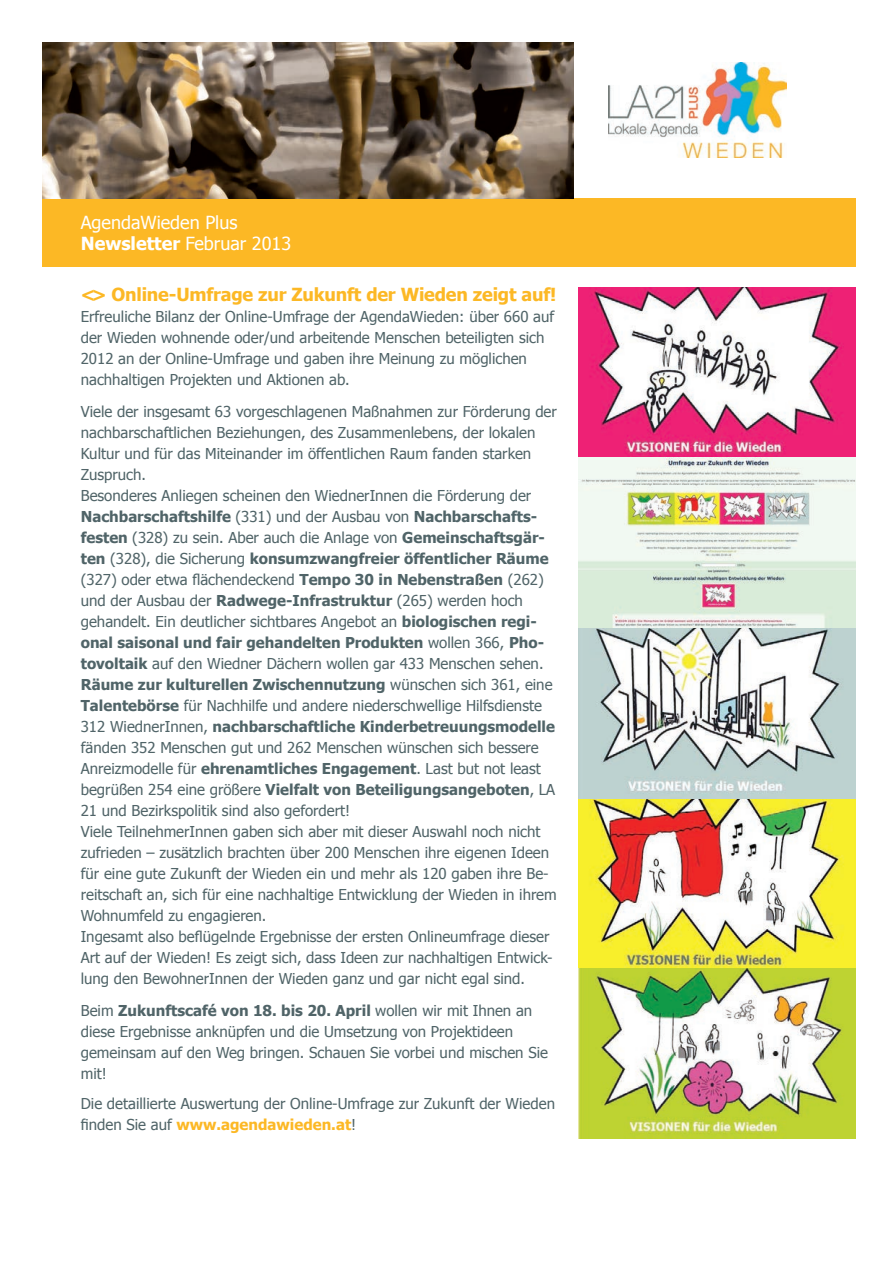
<style>
.page{position:relative;width:893px;height:1263px;background:#fff}
.page>*{position:absolute;margin:0;border:0;box-sizing:border-box;transform-origin:0 0}
.t1{font:700 18px "Tahoma";letter-spacing:-.01em;color:#fcb825}
.t2{font:18px/21.6px "Tahoma";color:#fff}
.t3{font:15px/21px "Tahoma";color:#506468}
.s1{font-weight:700}
.s2{font-weight:700;color:#fcb825}
</style>
<div class="page">
<div style="left:43px;top:198px;width:813px;height:69px;background:#fcb825"></div>
<img style="left:608px;top:63px;width:178px;height:95px">
<img style="left:43px;top:43px;width:530px;height:155px">
<img style="left:578px;top:287px;width:277px;height:851px">
<svg style="left:578px;top:457px;width:277px;height:170px"></svg>
<p class="t2" style="left:81px;top:211px;width:212px">AgendaWieden Plus<br><span class="s1">Newsletter</span> Februar 2013</p>
<p class="t1" style="left:81px;top:283px;width:477px">&lt;&gt; Online-Umfrage zur Zukunft der Wieden zeigt auf!</p>
<p class="t3" style="left:81px;top:305px;width:475px">Erfreuliche Bilanz der Online-Umfrage der AgendaWieden: über 660 auf der Wieden wohnende oder/und arbeitende Menschen beteiligten sich 2012 an der Online-Umfrage und gaben ihre Meinung zu möglichen nachhaltigen Projekten und Aktionen ab.</p>
<p class="t3" style="left:81px;top:400px;width:478px">Viele der insgesamt 63 vorgeschlagenen Maßnahmen zur Förderung der nachbarschaftlichen Beziehungen, des Zusammenlebens, der lokalen Kultur und für das Miteinander im öffentlichen Raum fanden starken Zuspruch.<br>Besonderes Anliegen scheinen den WiednerInnen die Förderung der <span class="s1">Nachbarschaftshilfe</span> (331) und der Ausbau von <span class="s1">Nachbarschafts&shy;festen</span> (328) zu sein. Aber auch die Anlage von <span class="s1">Gemeinschaftsgär&shy;ten</span> (328), die Sicherung <span class="s1">konsumzwangfreier öffentlicher Räume </span>(327) oder etwa flächendeckend <span class="s1">Tempo 30 in Nebenstraßen</span> (262) und der Ausbau der <span class="s1">Radwege-Infrastruktur</span> (265) werden hoch gehandelt. Ein deutlicher sichtbares Angebot an <span class="s1">biologischen regi&shy;onal saisonal und fair gehandelten Produkten</span> wollen 366, <span class="s1">Pho&shy;tovoltaik</span> auf den Wiedner Dächern wollen gar 433 Menschen sehen.<br><span class="s1">Räume zur kulturellen Zwischennutzung</span> wünschen sich 361, eine <span class="s1">Talentebörse</span> für Nachhilfe und andere niederschwellige Hilfsdienste 312 WiednerInnen, <span class="s1">nachbarschaftliche Kinderbetreuungsmodelle </span>fänden 352 Menschen gut und 262 Menschen wünschen sich bessere Anreizmodelle für <span class="s1">ehrenamtliches Engagement</span>. Last but not least begrüßen 254 eine größere <span class="s1">Vielfalt von Beteiligungsangeboten</span>, LA 21 und Bezirkspolitik sind also gefordert!<br>Viele TeilnehmerInnen gaben sich aber mit dieser Auswahl noch nicht zufrieden – zusätzlich brachten über 200 Menschen ihre eigenen Ideen für eine gute Zukunft der Wieden ein und mehr als 120 gaben ihre Be&shy;reitschaft an, sich für eine nachhaltige Entwicklung der Wieden in ihrem Wohnumfeld zu engagieren.<br>Ingesamt also beflügelnde Ergebnisse der ersten Onlineumfrage dieser Art auf der Wieden! Es zeigt sich, dass Ideen zur nachhaltigen Entwick&shy;lung den BewohnerInnen der Wieden ganz und gar nicht egal sind.</p>
<p class="t3" style="left:81px;top:999px;width:469px">Beim <span class="s1">Zukunftscafé von 18. bis 20. April</span> wollen wir mit Ihnen an diese Ergebnisse anknüpfen und die Umsetzung von Projektideen gemeinsam auf den Weg bringen. Schauen Sie vorbei und mischen Sie mit!</p>
<p class="t3" style="left:81px;top:1092px;width:476px">Die detaillierte Auswertung der Online-Umfrage zur Zukunft der Wieden finden Sie auf <span class="s2">www.agendawieden.at</span>!</p>
</div>
